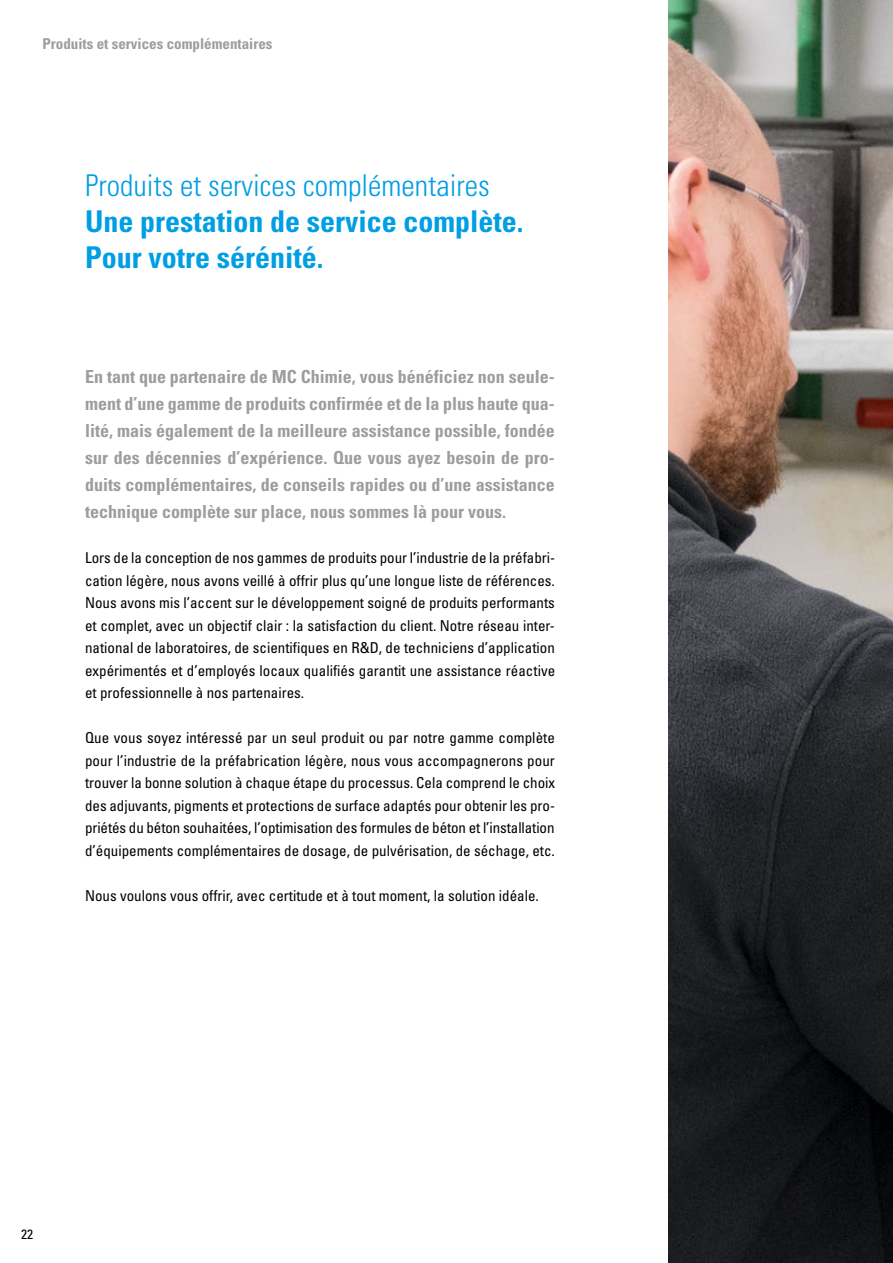
<style>
.page{position:relative;width:893px;height:1263px;background:#fff}
.page>*{position:absolute;margin:0;border:0;box-sizing:border-box;transform-origin:0 0}
.t1{font:700 condensed 30px/36px "Univers LT Pro";color:#009ee3}
.t2{font:300 condensed 30px "Univers LT Std";color:#009ee3}
.t3{font:700 condensed 18px/27px "Univers LT Pro";color:#9c9d9d;text-align:justify}
.t4{font:condensed 15px/22.5px "Univers LT Pro";color:#000;text-align:justify}
.t5{font:700 condensed 15px "Univers LT Pro";color:#9c9d9d}
.t6{font:condensed 13.5px "Univers LT Pro";color:#000}
</style>
<div class="page">
<img style="left:669px;top:0;width:224px;height:1263px">
<p class="t5" style="left:43px;top:35px;width:231px">Produits et services complémentaires</p>
<h1 class="t2" style="left:85px;top:167px;width:406px">Produits et services complémentaires</h1>
<h1 class="t1" style="left:85px;top:203px;width:437px">Une prestation de service complète.<br>Pour votre sérénité.</h1>
<p class="t3" style="left:85px;top:363px;width:471px">En tant que partenaire de MC Chimie, vous bénéficiez non seule&shy;ment d’une gamme de produits confirmée et de la plus haute qua&shy;lité, mais également de la meilleure assistance possible, fondée sur des décennies d’expérience. Que vous ayez besoin de pro&shy;duits complémentaires, de conseils rapides ou d’une assistance technique complète sur place, nous sommes là pour vous.</p>
<p class="t4" style="left:85px;top:546px;width:472px">Lors de la conception de nos gammes de produits pour l’industrie de la préfabri&shy;cation légère, nous avons veillé à offrir plus qu’une longue liste de références.<br>Nous avons mis l’accent sur le développement soigné de produits performants et complet, avec un objectif clair : la satisfaction du client. Notre réseau inter&shy;national de laboratoires, de scientifiques en R&amp;D, de techniciens d’application expérimentés et d’employés locaux qualifiés garantit une assistance réactive et professionnelle à nos partenaires.</p>
<p class="t4" style="left:85px;top:726px;width:472px">Que vous soyez intéressé par un seul produit ou par notre gamme complète pour l’industrie de la préfabrication légère, nous vous accompagnerons pour trouver la bonne solution à chaque étape du processus. Cela comprend le choix des adjuvants, pigments et protections de surface adaptés pour obtenir les pro&shy;priétés du béton souhaitées, l’optimisation des formules de béton et l’installation d’équipements complémentaires de dosage, de pulvérisation, de séchage, etc.</p>
<p class="t4" style="left:85px;top:884px;width:455px">Nous voulons vous offrir, avec certitude et à tout moment, la solution idéale.</p>
<p class="t6" style="left:21px;top:1226px;width:14px">22</p>
</div>
